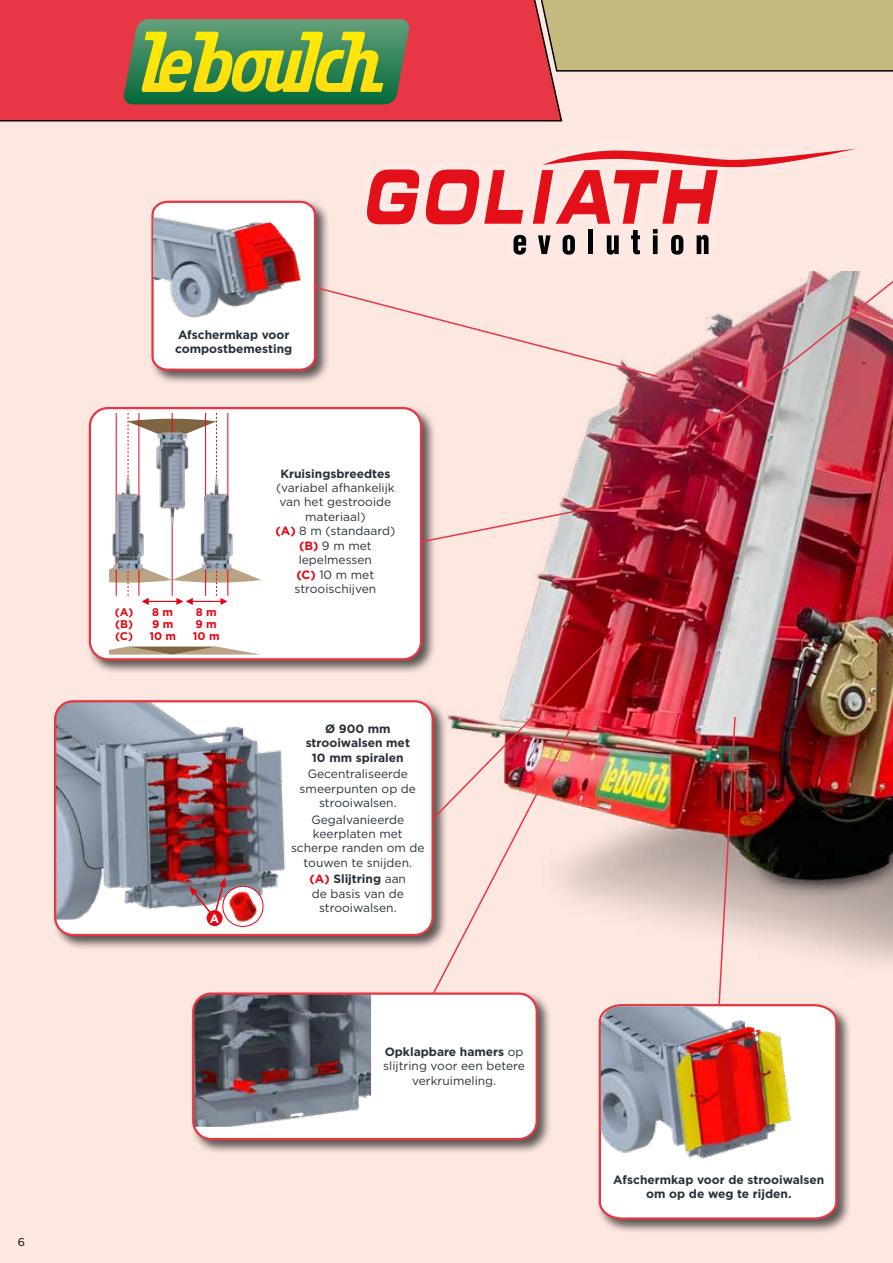
<style>
.page{position:relative;width:893px;height:1263px;background:#fde7e1}
.page>*{position:absolute;margin:0;border:0;box-sizing:border-box;transform-origin:0 0}
.t1{font:700 12.15px "Gotham";color:#fff}
.t2{font:12px/14.4px "Gotham";color:#27313c;text-align:center}
.t3{font:700 12px/14.4px "Gotham";color:#27313c;text-align:center}
.t4{font:11.25px "Gotham";color:#000}
.t5{font:700 11.1px/11.7px "Gotham";color:#e30613}
.s1{font-weight:700;color:#e30613}
.s2{font-weight:700;color:#e30617}
.s3{font-weight:700}
</style>
<div class="page">
<img style="left:525px;top:378px;width:368px;height:585px">
<div style="left:87px;top:405px;width:349px;height:270px;background:#000;opacity:.63"></div>
<div style="left:90px;top:408px;width:331px;height:251px;background:#fff;border-radius:18px"></div>
<div style="left:89px;top:407px;width:333px;height:253px;border:2px solid #e73743;border-radius:18px"></div>
<img style="left:420px;top:489px;width:262px;height:54px">
<div style="left:149px;top:198px;width:181px;height:187px;background:#000;opacity:.63"></div>
<svg style="left:109px;top:646px;width:152px;height:9px"></svg>
<div style="left:52px;top:698px;width:396px;height:252px;background:#000;opacity:.63"></div>
<div style="left:55px;top:701px;width:378px;height:234px;background:#fff;border-radius:18px"></div>
<img style="left:55px;top:701px;width:231px;height:218px">
<div style="left:54px;top:700px;width:380px;height:236px;border:2px solid #e73743;border-radius:18px"></div>
<img style="left:431px;top:630px;width:187px;height:360px">
<div style="left:207px;top:910px;width:16px;height:16px;background:#e30613;border-radius:50%"></div>
<img style="left:223px;top:887px;width:40px;height:37px">
<div style="left:223px;top:886px;width:40px;height:41px;border:1px solid #e30613;border-radius:50%"></div>
<svg style="left:189px;top:877px;width:37px;height:40px"></svg>
<div style="left:190px;top:990px;width:362px;height:164px;background:#000;opacity:.63"></div>
<div style="left:193px;top:993px;width:344px;height:146px;background:#fff;border-radius:18px"></div>
<img style="left:193px;top:993px;width:178px;height:134px">
<div style="left:192px;top:992px;width:346px;height:148px;border:2px solid #e73743;border-radius:18px"></div>
<div style="left:596px;top:1002px;width:255px;height:232px;background:#000;opacity:.63"></div>
<svg style="left:598px;top:1003px;width:240px;height:218px;background:#f6e1e2"></svg>
<img style="left:601px;top:1006px;width:234px;height:166px">
<img style="left:717px;top:715px;width:20px;height:292px">
<img style="left:679px;top:271px;width:214px;height:181px">
<svg style="left:150px;top:149px;width:706px;height:229px"></svg>
<div style="left:563px;top:0;width:330px;height:72px;background:#c5bb80"></div>
<svg style="left:0;top:0;width:563px;height:122px;background:#e03c46"></svg>
<svg style="left:123px;top:19px;width:287px;height:85px;background:#7e9e42"></svg>
<svg style="left:109px;top:413px;width:152px;height:192px"></svg>
<p class="t4" style="left:18px;top:1235px;width:9px">6</p>
<p class="t3" style="left:175px;top:327px;width:119px;text-align:left">Afschermkap voor compostbemesting</p>
<p class="t5" style="left:115px;top:606px;width:60px">(A) 8 m (B)<br>(C)</p>
<p class="t5" style="left:149px;top:618px;width:28px">9 m<br>10 m</p>
<p class="t5" style="left:193px;top:606px;width:28px">8 m<br>9 m<br>10 m</p>
<p class="t1" style="left:210px;top:911px;width:11px">A</p>
<p class="t3" style="left:280px;top:466px;width:112px">Kruisingsbreedtes</p>
<p class="t2" style="left:276px;top:480px;width:121px">(variabel afhankelijk van het gestrooide materiaal)<br><span class="s1">(A)</span> 8 m (standaard) <span class="s1">(B)</span> 9 m met lepelmessen<br><span class="s1">(C)</span> 10 m met strooischijven</p>
<p class="t3" style="left:306px;top:721px;width:106px">Ø 900 mm strooiwalsen met<br>10 mm spiralen</p>
<p class="t2" style="left:300px;top:766px;width:118px">Gecentraliseerde smeerpunten op de strooiwalsen.</p>
<p class="t2" style="left:291px;top:812px;width:135px">Gegalvanieerde keerplaten met scherpe randen om de touwen te snijden.</p>
<p class="t2" style="left:310px;top:872px;width:98px"><span class="s2">(A)</span> <span class="s3">Slijtring</span> aan de basis van de strooiwalsen.</p>
<p class="t2" style="left:383px;top:1044px;width:143px"><span class="s3">Opklapbare hamers</span> op slijtring voor een betere verkruimeling.</p>
<p class="t3" style="left:613px;top:1172px;width:213px">Afschermkap voor de strooiwalsen om op de weg te rijden.</p>
</div>
